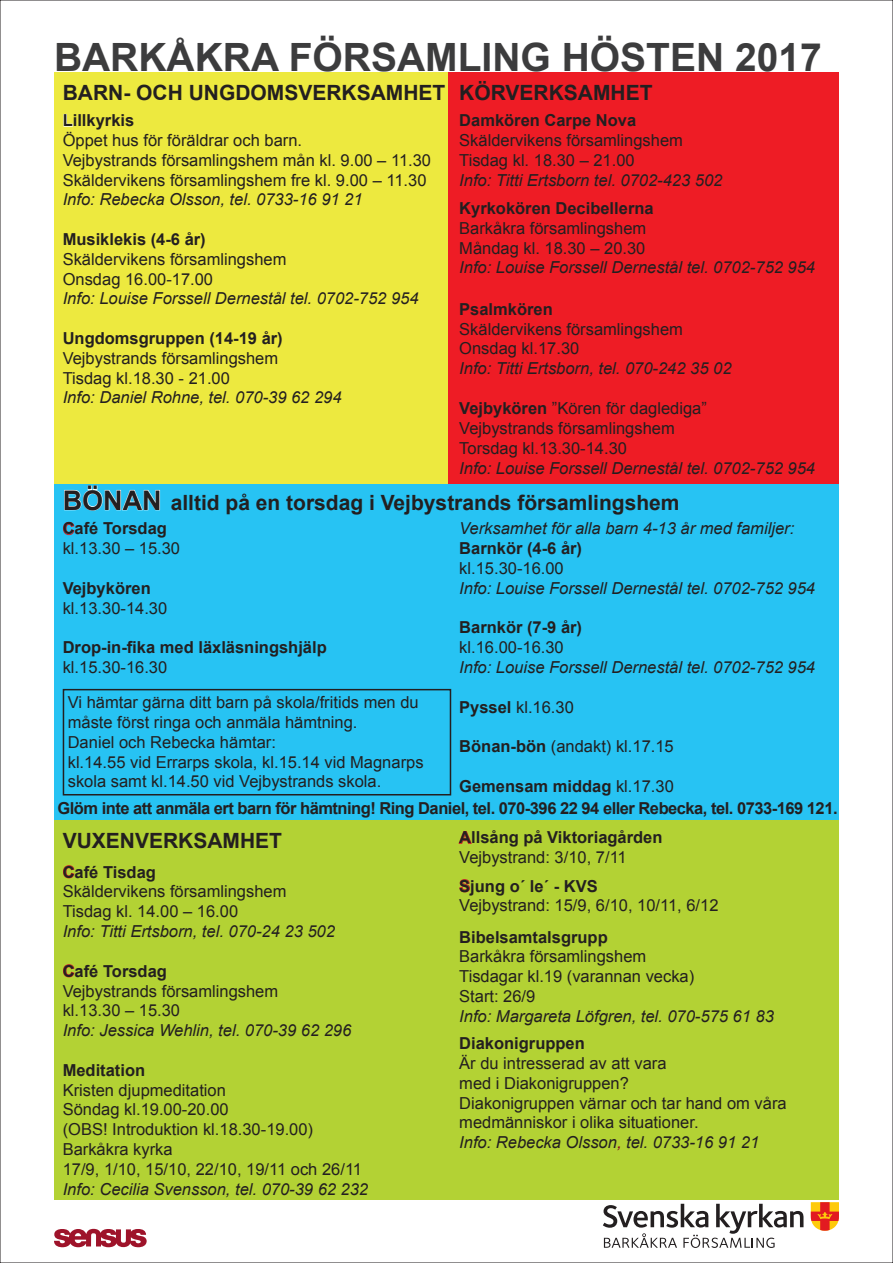
<style>
.page{position:relative;width:893px;height:1263px;background:#fff}
.page>*{position:absolute;margin:0;border:0;box-sizing:border-box;transform-origin:0 0}
.t1{font:700 39px "Arial";color:#3c3c3d}
.t2{font:700 21px "Arial";color:#231f20}
.t3{font:16.5px/19.8px "Arial";color:#231f20}
.t4{font:italic 16.5px/19.8px "Arial";color:#231f20}
.t5{font:700 16.5px/19.8px "Arial";color:#231f20}
.t6{font:700 16.5px "Arial";letter-spacing:-.03em;color:#231f20}
.s1{font-style:normal}
.s2{font-weight:700}
.s3{font-style:italic}
.s4{font-size:27px}
.s5{font-weight:400}
.s6{font-weight:700;font-style:normal}
.s7{font-style:italic;color:#8a0119}
</style>
<div class="page">
<div style="left:54px;top:72px;width:396px;height:412px;background:#ede93f"></div>
<svg style="left:54px;top:1229px;width:93px;height:18px"></svg>
<div style="left:448px;top:72px;width:391px;height:413px;background:#ee1c25"></div>
<svg style="left:63px;top:114px;width:10px;height:13px"></svg>
<div style="left:54px;top:485px;width:785px;height:351px;background:#27c3f3"></div>
<svg style="left:64px;top:485px;width:96px;height:26px"></svg>
<svg style="left:63px;top:522px;width:12px;height:13px"></svg>
<div style="left:63px;top:689px;width:388px;height:106px;border:2px solid #231f20"></div>
<div style="left:54px;top:820px;width:785px;height:379px;background:#b3d234"></div>
<svg style="left:63px;top:865px;width:12px;height:14px"></svg>
<svg style="left:63px;top:964px;width:12px;height:14px"></svg>
<svg style="left:458px;top:831px;width:14px;height:13px"></svg>
<svg style="left:603px;top:1204px;width:200px;height:44px"></svg>
<svg style="left:811px;top:1202px;width:28px;height:29px"></svg>
<svg style="left:459px;top:879px;width:11px;height:13px"></svg>
<p class="t1" style="left:54px;top:31px;width:769px">BARKÅKRA FÖRSAMLING HÖSTEN 2017</p>
<p class="t2" style="left:63px;top:79px;width:384px">BARN- OCH UNGDOMSVERKSAMHET</p>
<p class="t2" style="left:459px;top:79px;width:195px">KÖRVERKSAMHET</p>
<p class="t5" style="left:459px;top:111px;width:178px">Damkören Carpe Nova</p>
<p class="t3" style="left:459px;top:130px;width:225px">Skäldervikens församlingshem</p>
<p class="t4" style="left:459px;top:150px;width:265px"><span class="s1">Tisdag kl. 18.30 – 21.00<br></span>Info: Titti Ertsborn tel. 0702-423 502</p>
<p class="t5" style="left:63px;top:111px;width:73px">Lillkyrkis</p>
<p class="t3" style="left:63px;top:130px;width:241px">Öppet hus för föräldrar och barn.</p>
<p class="t3" style="left:63px;top:150px;width:370px">Vejbystrands församlingshem mån kl. 9.00 – 11.30</p>
<p class="t3" style="left:63px;top:170px;width:365px">Skäldervikens församlingshem fre kl. 9.00 – 11.30</p>
<p class="t4" style="left:63px;top:190px;width:301px">Info: Rebecka Olsson, tel. 0733-16 91 21</p>
<p class="t5" style="left:63px;top:230px;width:145px">Musiklekis (4-6 år)</p>
<p class="t3" style="left:63px;top:249px;width:225px">Skäldervikens församlingshem<br>Onsdag 16.00-17.00</p>
<p class="t4" style="left:63px;top:289px;width:357px">Info: Louise Forssell Dernestål tel. 0702-752 954</p>
<p class="t3" style="left:63px;top:328px;width:280px"><span class="s2">Ungdomsgruppen (14-19 år)<br></span>Vejbystrands församlingshem<br>Tisdag kl.18.30 - 21.00<br><span class="s3">Info: Daniel Rohne, tel. 070-39 62 294</span></p>
<p class="t5" style="left:459px;top:199px;width:196px">Kyrkokören Decibellerna</p>
<p class="t3" style="left:459px;top:218px;width:189px">Barkåkra församlingshem</p>
<p class="t4" style="left:459px;top:238px;width:357px"><span class="s1">Måndag kl. 18.30 – 20.30<br></span>Info: Louise Forssell Dernestål tel. 0702-752 954</p>
<p class="t3" style="left:459px;top:299px;width:274px"><span class="s2">Psalmkören<br></span>Skäldervikens församlingshem<br>Onsdag kl.17.30<br><span class="s3">Info: Titti Ertsborn, tel. 070-242 35 02</span></p>
<p class="t3" style="left:459px;top:399px;width:249px"><span class="s2">Vejbykören</span> ”Kören för daglediga”<br>Vejbystrands församlingshem</p>
<p class="t4" style="left:459px;top:438px;width:357px"><span class="s1">Torsdag kl.13.30-14.30<br></span>Info: Louise Forssell Dernestål tel. 0702-752 954</p>
<p class="t2" style="left:63px;top:488px;width:618px"><span class="s4">BÖNAN</span> alltid på en torsdag i Vejbystrands församlingshem</p>
<p class="t5" style="left:63px;top:519px;width:106px">Café Torsdag</p>
<p class="t3" style="left:63px;top:539px;width:119px">kl.13.30 – 15.30</p>
<p class="t5" style="left:63px;top:579px;width:90px">Vejbykören</p>
<p class="t3" style="left:63px;top:598px;width:106px">kl.13.30-14.30</p>
<p class="t5" style="left:63px;top:638px;width:266px">Drop-in-fika med läxläsningshjälp <span class="s5">kl.15.30-16.30</span></p>
<p class="t3" style="left:68px;top:693px;width:357px">Vi hämtar gärna ditt barn på skola/fritids men du måste först ringa och anmäla hämtning.<br>Daniel och Rebecka hämtar:<br>kl.14.55 vid Errarps skola, kl.15.14 vid Magnarps skola samt kl.14.50 vid Vejbystrands skola.</p>
<p class="t4" style="left:459px;top:519px;width:336px">Verksamhet för alla barn 4-13 år med familjer:</p>
<p class="t5" style="left:459px;top:539px;width:124px">Barnkör (4-6 år)</p>
<p class="t4" style="left:459px;top:559px;width:357px"><span class="s1">kl.15.30-16.00<br></span>Info: Louise Forssell Dernestål tel. 0702-752 954</p>
<p class="t4" style="left:459px;top:618px;width:357px"><span class="s6">Barnkör (7-9 år)<br></span><span class="s1">kl.16.00-16.30<br></span>Info: Louise Forssell Dernestål tel. 0702-752 954</p>
<p class="t3" style="left:459px;top:697px;width:116px"><span class="s2">Pyssel</span> kl.16.30</p>
<p class="t3" style="left:459px;top:737px;width:216px"><span class="s2">Bönan-bön</span> (andakt) kl.17.15</p>
<p class="t5" style="left:459px;top:777px;width:216px">Gemensam middag <span class="s5">kl.17.30</span></p>
<p class="t6" style="left:57px;top:797px;width:782px">Glöm inte att anmäla ert barn för hämtning! Ring Daniel, tel. 070-396 22 94 eller Rebecka, tel. 0733-169 121.</p>
<p class="t2" style="left:63px;top:826px;width:221px">VUXENVERKSAMHET</p>
<p class="t5" style="left:63px;top:862px;width:95px">Café Tisdag</p>
<p class="t3" style="left:63px;top:882px;width:225px">Skäldervikens församlingshem</p>
<p class="t4" style="left:63px;top:902px;width:274px"><span class="s1">Tisdag kl. 14.00 – 16.00<br></span>Info: Titti Ertsborn, tel. 070-24 23 502</p>
<p class="t3" style="left:63px;top:961px;width:217px"><span class="s2">Café Torsdag<br></span>Vejbystrands församlingshem</p>
<p class="t4" style="left:63px;top:1001px;width:290px"><span class="s1">kl.13.30 – 15.30<br></span>Info: Jessica Wehlin, tel. 070-39 62 296</p>
<p class="t3" style="left:63px;top:1060px;width:307px"><span class="s2">Meditation<br></span>Kristen djupmeditation<br>Söndag kl.19.00-20.00<br>(OBS! Introduktion kl.18.30-19.00)<br>Barkåkra kyrka<br>17/9, 1/10, 15/10, 22/10, 19/11 och 26/11<br><span class="s3">Info: Cecilia Svensson, tel. 070-39 62 232</span></p>
<p class="t5" style="left:459px;top:828px;width:205px">Allsång på Viktoriagården</p>
<p class="t3" style="left:459px;top:848px;width:169px">Vejbystrand: 3/10, 7/11</p>
<p class="t5" style="left:459px;top:876px;width:140px">Sjung o´ le´ - KVS</p>
<p class="t3" style="left:459px;top:890px;width:261px;line-height:31.2px">Vejbystrand: 15/9, 6/10, 10/11, 6/12<br><span class="s2">Bibelsamtalsgrupp</span></p>
<p class="t3" style="left:459px;top:947px;width:316px">Barkåkra församlingshem<br>Tisdagar kl.19 (varannan vecka)<br>Start: 26/9<br><span class="s3">Info: Margareta Löfgren, tel. 070-575 61 83</span></p>
<p class="t3" style="left:459px;top:1034px;width:329px"><span class="s2">Diakonigruppen<br></span>Är du intresserad av att vara<br>med i Diakonigruppen?<br>Diakonigruppen värnar och tar hand om våra medmänniskor i olika situationer.<br><span class="s3">Info: Rebecka Olsson</span><span class="s7">,</span> <span class="s3">tel. 0733-16 91 21</span></p>
</div>
